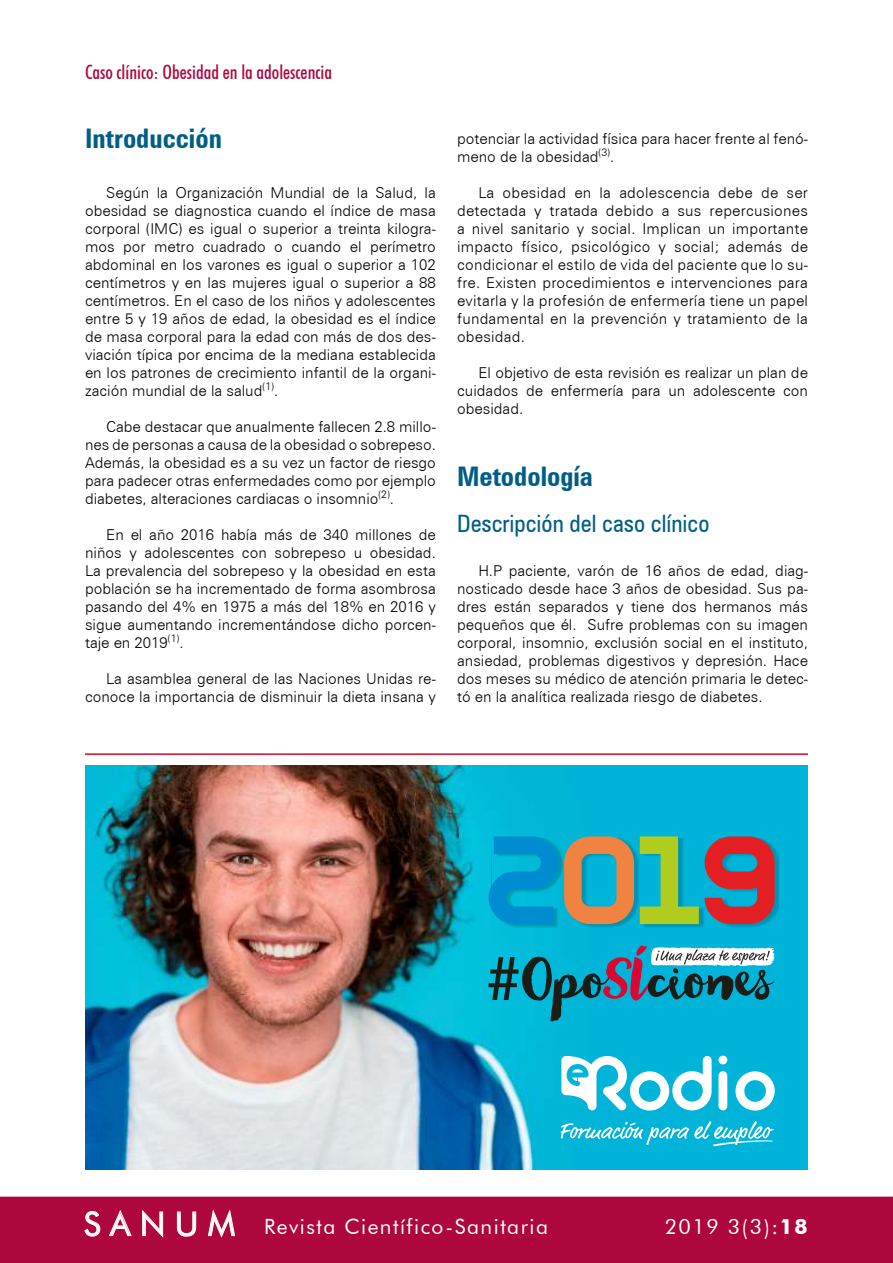
<style>
.page{position:relative;width:893px;height:1263px;background:#fff}
.page>*{position:absolute;margin:0;border:0;box-sizing:border-box;transform-origin:0 0}
.t1{font:700 condensed 27px "Zurich BT";color:#005e85}
.t2{font:condensed 24px "Zurich BT";color:#005e85}
.t3{font:21px "Futura BT";letter-spacing:.07em;color:#fff}
.t4{font:500 condensed 19.5px "Futura BT";color:#ad073d}
.t5{font:300 15px/18px "Zurich BT";color:#000;text-align:justify}
.s1{font-size:33px}
.s2{font-weight:700}
</style>
<div class="page">
<div style="left:0;top:1197px;width:892px;height:66px;background:#ad073d"></div>
<svg style="left:892px;top:1197px;width:1px;height:66px"></svg>
<hr style="left:85px;top:753px;width:723px;height:2px;background:#d00a2c">
<img style="left:85px;top:765px;width:723px;height:404px">
<div style="left:491px;top:839px;width:288px;height:89px;background:#2b2929;opacity:.22"></div>
<svg style="left:705px;top:836px;width:70px;height:88px;background:#974e5d"></svg>
<svg style="left:640px;top:836px;width:59px;height:88px;background:#58bd78"></svg>
<svg style="left:489px;top:836px;width:69px;height:88px;background:#009dd1"></svg>
<svg style="left:564px;top:836px;width:70px;height:88px;background:#929379"></svg>
<svg style="left:488px;top:946px;width:287px;height:75px;background:#2397b0"></svg>
<svg style="left:560px;top:1121px;width:214px;height:25px;background:#39c4e1"></svg>
<svg style="left:561px;top:1055px;width:214px;height:56px"></svg>
<h3 class="t4" style="left:85px;top:60px;width:248px">Caso clínico: Obesidad en la adolescencia</h3>
<h1 class="t1" style="left:85px;top:122px;width:138px">Introducción</h1>
<p class="t5" style="left:85px;top:184px;width:352px;text-indent:21px">Según la Organización Mundial de la Salud, la obesidad se diagnostica cuando el índice de masa corporal (IMC) es igual o superior a treinta kilogra&shy;mos por metro cuadrado o cuando el perímetro abdominal en los varones es igual o superior a 102 centímetros y en las mujeres igual o superior a 88 centímetros. En el caso de los niños y adolescentes entre 5 y 19 años de edad, la obesidad es el índice de masa corporal para la edad con más de dos des&shy;viación típica por encima de la mediana establecida en los patrones de crecimiento infantil de la organi&shy;zación mundial de la salud<sup>(1)</sup>.</p>
<p class="t5" style="left:85px;top:418px;width:352px;text-indent:21px">Cabe destacar que anualmente fallecen 2.8 millo&shy;nes de personas a causa de la obesidad o sobrepeso.<br>Además, la obesidad es a su vez un factor de riesgo para padecer otras enfermedades como por ejemplo diabetes, alteraciones cardiacas o insomnio<sup>(2)</sup>.</p>
<p class="t5" style="left:85px;top:526px;width:352px;text-indent:21px">En el año 2016 había más de 340 millones de niños y adolescentes con sobrepeso u obesidad.<br>La prevalencia del sobrepeso y la obesidad en esta población se ha incrementado de forma asombrosa pasando del 4% en 1975 a más del 18% en 2016 y sigue aumentando incrementándose dicho porcen&shy;taje en 2019<sup>(1)</sup>.</p>
<p class="t5" style="left:85px;top:670px;width:352px;text-align:right">La asamblea general de las Naciones Unidas re&shy;conoce la importancia de disminuir la dieta insana y</p>
<p class="t5" style="left:457px;top:130px;width:352px">potenciar la actividad física para hacer frente al fenó&shy;meno de la obesidad<sup>(3)</sup>.</p>
<p class="t5" style="left:457px;top:184px;width:352px;text-indent:21px">La obesidad en la adolescencia debe de ser detectada y tratada debido a sus repercusiones a nivel sanitario y social. Implican un importante impacto físico, psicológico y social; además de condicionar el estilo de vida del paciente que lo su&shy;fre. Existen procedimientos e intervenciones para evitarla y la profesión de enfermería tiene un papel fundamental en la prevención y tratamiento de la obesidad.</p>
<p class="t5" style="left:457px;top:364px;width:352px;text-indent:21px">El objetivo de esta revisión es realizar un plan de cuidados de enfermería para un adolescente con obesidad.</p>
<h1 class="t1" style="left:457px;top:460px;width:137px">Metodología</h1>
<h2 class="t2" style="left:457px;top:509px;width:254px">Descripción del caso clínico</h2>
<p class="t5" style="left:457px;top:562px;width:352px;text-indent:21px">H.P paciente, varón de 16 años de edad, diag&shy;nosticado desde hace 3 años de obesidad. Sus pa&shy;dres están separados y tiene dos hermanos más pequeños que él. Sufre problemas con su imagen corporal, insomnio, exclusión social en el instituto, ansiedad, problemas digestivos y depresión. Hace dos meses su médico de atención primaria le detec&shy;tó en la analítica realizada riesgo de diabetes.</p>
<h3 class="t3" style="left:84px;top:1214px;width:466px"><span class="s1">S A N U M</span> Revista Científico-Sanitaria</h3>
<h3 class="t3" style="left:665px;top:1214px;width:144px">2019 3(3):<span class="s2">18</span></h3>
</div>
